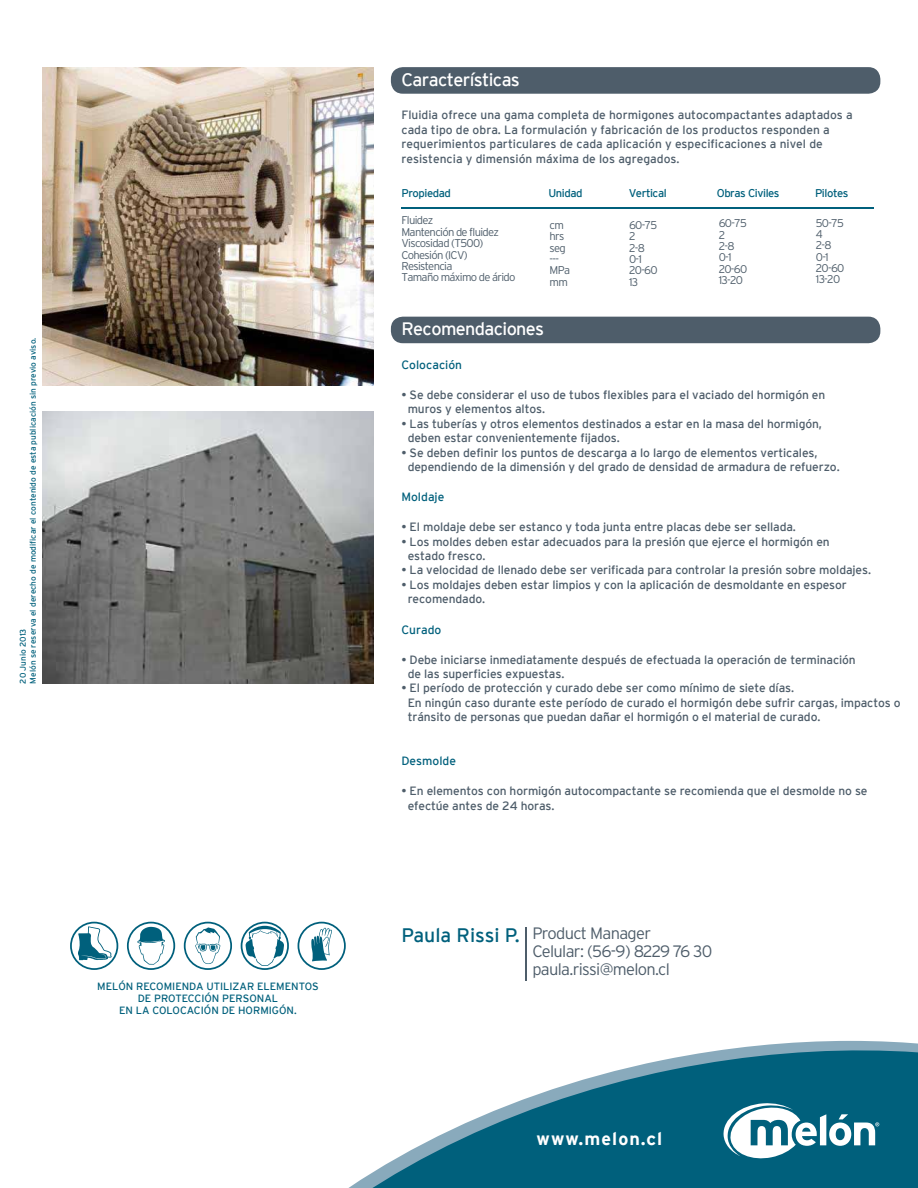
<style>
.page{position:relative;width:918px;height:1188px;background:#fff}
.page>*{position:absolute;margin:0;border:0;box-sizing:border-box;transform-origin:0 0}
.t1{font:19.5px "Interstate";color:#00607c}
.t2{font:18px "Interstate";letter-spacing:-.035em;color:#fff}
.t3{font:700 18px "Interstate";letter-spacing:.06em;color:#fff}
.t4{font:300 16.5px/18px "Interstate";letter-spacing:-.04em;color:#4e5d6a}
.t5{font:12px/14.4px "Interstate";letter-spacing:-.01em;color:#4e5d6a}
.t6{font:12px "Interstate";color:#00607c}
.t7{font:300 11.25px/11.4px "Interstate";letter-spacing:-.06em;color:#4e5d6a}
.t8{font:11.25px "Interstate";letter-spacing:-.04em;color:#00607c}
.t9{font:10.5px/12px "Interstate";color:#00607c;text-align:center}
.t10{font:8.25px/9.9px "Interstate";color:#00607c}
</style>
<div class="page">
<img style="left:43px;top:67px;width:330px;height:318px">
<div style="left:391px;top:67px;width:489px;height:27px;background:#4e5d6a;border-radius:12px"></div>
<div style="left:391px;top:317px;width:489px;height:26px;background:#4e5d6a;border-radius:12px"></div>
<svg style="left:348px;top:1040px;width:570px;height:148px;fill:#00607c"></svg>
<svg style="left:723px;top:1103px;width:156px;height:58px"></svg>
<img style="left:43px;top:412px;width:330px;height:272px">
<hr style="left:525px;top:928px;width:1px;height:53px;background:#4e5d6a">
<hr style="left:401px;top:207px;width:473px;height:2px;background:#00607c">
<svg style="left:184px;top:922px;width:48px;height:48px"></svg>
<svg style="left:127px;top:922px;width:48px;height:48px"></svg>
<svg style="left:70px;top:922px;width:48px;height:48px"></svg>
<svg style="left:298px;top:922px;width:48px;height:48px"></svg>
<svg style="left:241px;top:922px;width:48px;height:48px"></svg>
<p class="t10" style="left:18px;top:684px;width:347px;rotate:-90deg">20 Junio 2013<br>Melón se reserva el derecho de modificar el contenido de esta publicación sin previo aviso.</p>
<p class="t9" style="left:97px;top:980px;width:223px">MELÓN RECOMIENDA UTILIZAR ELEMENTOS<br>DE PROTECCIÓN PERSONAL<br>EN LA COLOCACIÓN DE HORMIGÓN.</p>
<h2 class="t2" style="left:401px;top:69px;width:120px">Características</h2>
<p class="t5" style="left:401px;top:108px;width:453px">Fluidia ofrece una gama completa de hormigones autocompactantes adaptados a cada tipo de obra. La formulación y fabricación de los productos responden a requerimientos particulares de cada aplicación y especificaciones a nivel de resistencia y dimensión máxima de los agregados.</p>
<p class="t8" style="left:401px;top:187px;width:51px">Propiedad</p>
<p class="t7" style="left:401px;top:215px;width:116px">Fluidez<br>Mantención de fluidez<br>Viscosidad (T500)<br>Cohesión (ICV)<br>Resistencia<br>Tamaño máximo de árido</p>
<p class="t8" style="left:548px;top:187px;width:36px">Unidad</p>
<p class="t7" style="left:550px;top:219px;width:22px">cm hrs seg ---<br>MPa mm</p>
<h2 class="t2" style="left:401px;top:319px;width:144px">Recomendaciones</h2>
<p class="t6" style="left:401px;top:358px;width:62px">Colocación</p>
<p class="t8" style="left:629px;top:187px;width:40px">Vertical</p>
<p class="t7" style="left:629px;top:219px;width:30px">60-75<br>2<br>2-8<br>0-1<br>20-60<br>13</p>
<p class="t8" style="left:717px;top:187px;width:64px">Obras Civiles</p>
<p class="t7" style="left:719px;top:218px;width:30px">60-75<br>2<br>2-8<br>0-1<br>20-60<br>13-20</p>
<p class="t8" style="left:815px;top:187px;width:35px">Pilotes</p>
<p class="t7" style="left:816px;top:217px;width:30px">50-75<br>4<br>2-8<br>0-1<br>20-60<br>13-20</p>
<p class="t5" style="left:408px;top:387px;width:419px;text-indent:-6px">• Se debe considerar el uso de tubos flexibles para el vaciado del hormigón en muros y elementos altos.</p>
<p class="t5" style="left:408px;top:416px;width:416px;text-indent:-6px">• Las tuberías y otros elementos destinados a estar en la masa del hormigón, deben estar convenientemente fijados.</p>
<p class="t5" style="left:408px;top:445px;width:434px;text-indent:-6px">• Se deben definir los puntos de descarga a lo largo de elementos verticales, dependiendo de la dimensión y del grado de densidad de armadura de refuerzo.</p>
<p class="t6" style="left:401px;top:490px;width:44px">Moldaje</p>
<p class="t5" style="left:401px;top:520px;width:396px">• El moldaje debe ser estanco y toda junta entre placas debe ser sellada.</p>
<p class="t5" style="left:408px;top:534px;width:424px;text-indent:-6px">• Los moldes deben estar adecuados para la presión que ejerce el hormigón en estado fresco.</p>
<p class="t5" style="left:401px;top:563px;width:471px">• La velocidad de llenado debe ser verificada para controlar la presión sobre moldajes.</p>
<p class="t5" style="left:408px;top:577px;width:441px;text-indent:-6px">• Los moldajes deben estar limpios y con la aplicación de desmoldante en espesor recomendado.</p>
<p class="t6" style="left:401px;top:623px;width:41px">Curado</p>
<p class="t5" style="left:408px;top:652px;width:450px;text-indent:-6px">• Debe iniciarse inmediatamente después de efectuada la operación de terminación de las superficies expuestas.</p>
<p class="t5" style="left:408px;top:681px;width:495px;text-indent:-6px">• El período de protección y curado debe ser como mínimo de siete días.<br>En ningún caso durante este período de curado el hormigón debe sufrir cargas, impactos o tránsito de personas que puedan dañar el hormigón o el material de curado.</p>
<p class="t6" style="left:401px;top:754px;width:56px">Desmolde</p>
<p class="t5" style="left:408px;top:784px;width:461px;text-indent:-6px">• En elementos con hormigón autocompactante se recomienda que el desmolde no se efectúe antes de 24 horas.</p>
<h1 class="t1" style="left:401px;top:924px;width:120px">Paula Rissi P.</h1>
<h3 class="t4" style="left:532px;top:924px;width:181px">Product Manager<br>Celular: (56-9) 8229 76 30 paula.rissi@melon.cl</h3>
<h2 class="t3" style="left:537px;top:1129px;width:127px">www.melon.cl</h2>
</div>
